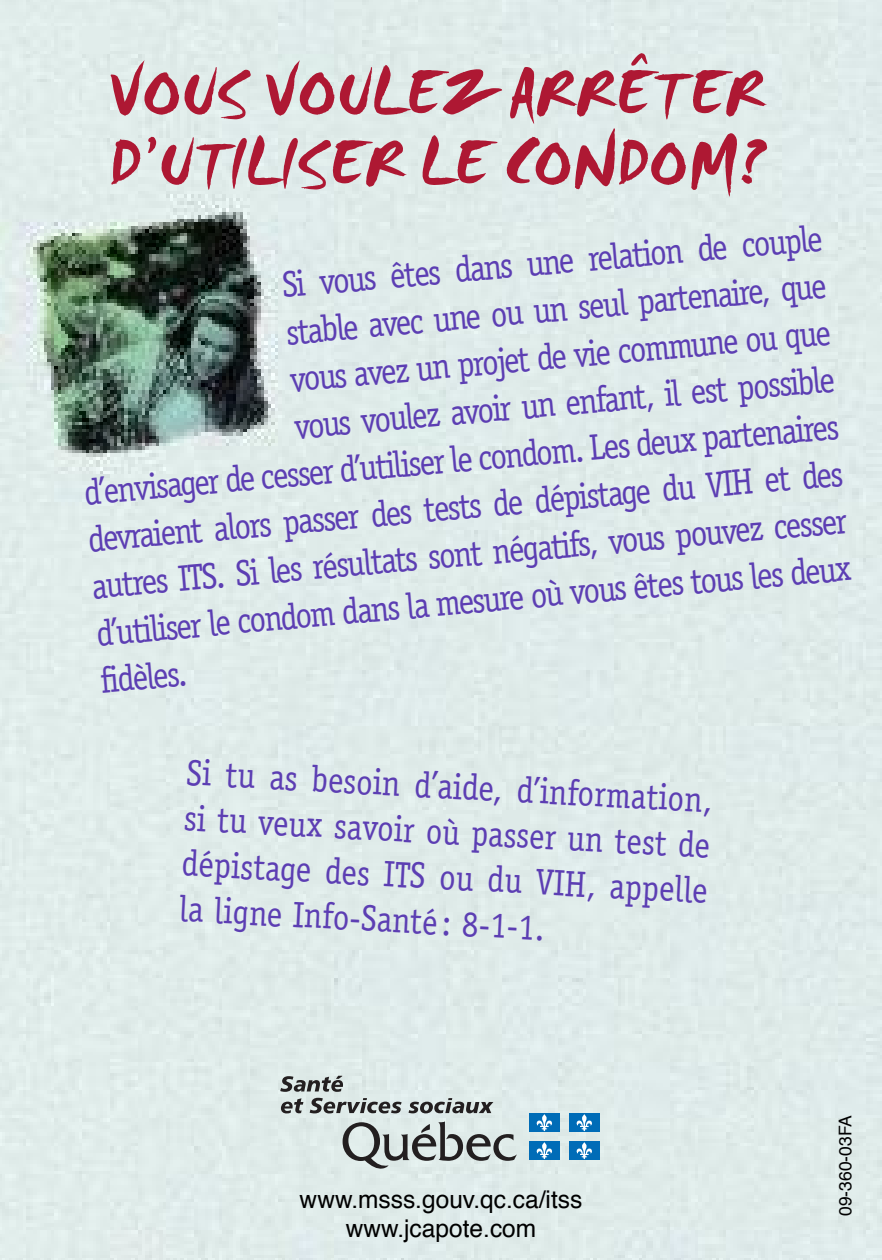
<style>
.page{position:relative;width:882px;height:1260px;background:#dfebea}
.page>*{position:absolute;margin:0;border:0;box-sizing:border-box;transform-origin:0 0}
.t1{font:66.85px/70.4px "Smudger Plain";color:#ae1833}
.t2{font:36.75px/45.5px "Officina Serif";color:#5c3eb3;text-align:justify;scale:.9 1}
.t3{font:24.5px/29.4px "Helvetica";color:#000;text-align:center}
.t4{font:17.5px "Helvetica";color:#000}
</style>
<div class="page">
<svg style="left:343px;top:1121px;width:174px;height:48px;background:#afb7b6"></svg>
<svg style="left:280px;top:1076px;width:63px;height:16px"></svg>
<svg style="left:281px;top:1098px;width:22px;height:15px"></svg>
<svg style="left:310px;top:1098px;width:92px;height:15px"></svg>
<svg style="left:408px;top:1098px;width:85px;height:15px"></svg>
<div style="left:529px;top:1113px;width:31px;height:19px;background:#006cb7"></div>
<svg style="left:536px;top:1114px;width:16px;height:17px"></svg>
<div style="left:569px;top:1113px;width:31px;height:19px;background:#006cb7"></div>
<svg style="left:576px;top:1114px;width:16px;height:17px"></svg>
<div style="left:529px;top:1141px;width:31px;height:19px;background:#006cb7"></div>
<svg style="left:536px;top:1142px;width:16px;height:17px"></svg>
<div style="left:569px;top:1141px;width:31px;height:19px;background:#006cb7"></div>
<svg style="left:576px;top:1142px;width:16px;height:17px"></svg>
<h1 class="t1" style="left:108px;top:61px;width:658px">VOUS VOULEZ ARRÊTER<br>D’UTILISER LE CONDOM?</h1>
<p class="t2" style="left:280px;top:262px;width:604px;rotate:-5deg">Si vous êtes dans une relation de couple</p>
<p class="t2" style="left:284px;top:309px;width:604px;rotate:-5deg">stable avec une ou un seul partenaire, que</p>
<p class="t2" style="left:288px;top:356px;width:604px;rotate:-5deg">vous avez un projet de vie commune ou que</p>
<p class="t2" style="left:292px;top:403px;width:604px;rotate:-5deg">vous voulez avoir un enfant, il est possible</p>
<p class="t2" style="left:82px;top:469px;width:843px;rotate:-5deg">d’envisager de cesser d’utiliser le condom. Les deux partenaires</p>
<p class="t2" style="left:86px;top:516px;width:843px;rotate:-5deg">devraient alors passer des tests de dépistage du VIH et des</p>
<p class="t2" style="left:90px;top:563px;width:843px;rotate:-5deg">autres ITS. Si les résultats sont négatifs, vous pouvez cesser</p>
<p class="t2" style="left:94px;top:610px;width:843px;rotate:-5deg">d’utiliser le condom dans la mesure où vous êtes tous les deux</p>
<p class="t2" style="left:98px;top:658px;width:98px;rotate:-5deg">fidèles.</p>
<p class="t2" style="left:188px;top:749px;width:587px;rotate:3deg">Si tu as besoin d’aide, d’information, si tu veux savoir où passer un test de dépistage des ITS ou du VIH, appelle la ligne Info-Santé : 8-1-1.</p>
<p class="t3" style="left:300px;top:1187px;width:284px">www.msss.gouv.qc.ca/itss www.jcapote.com</p>
<p class="t4" style="left:838px;top:1216px;width:103px;rotate:-90deg">09-360-03FA</p>
</div>
